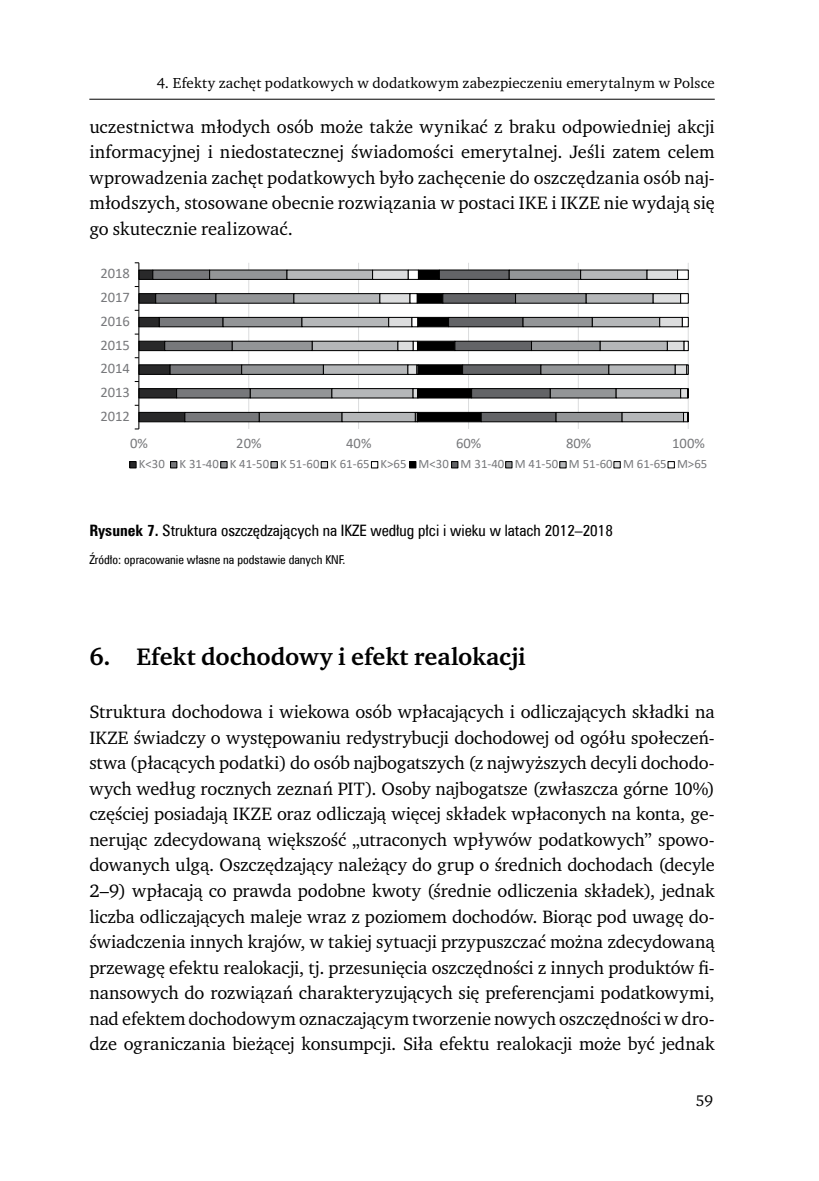
<style>
.page{position:relative;width:819px;height:1181px;background:#fff}
.page>*{position:absolute;margin:0;border:0;box-sizing:border-box;transform-origin:0 0}
.t1{font:700 24.5px "Charter ITC Pro";color:#000}
.t2{font:18.38px/25.6px "Charter ITC Pro";letter-spacing:-.005em;color:#000;text-align:justify}
.t3{font:15.75px "Zurich Cn EU";color:#000}
.t4{font:15.75px "Charter ITC Pro";color:#000}
.t5{font:14.88px "Charter ITC Pro";letter-spacing:.01em;color:#000}
.t6{font:14.53px "Calibri";letter-spacing:-.005em;color:#77787b}
.t7{font:12.78px "Calibri";letter-spacing:.01em;color:#77787b}
.t8{font:12.25px "Zurich Cn EU";color:#000}
.s1{font-weight:700}
</style>
<div class="page">
<hr style="left:89px;top:99px;width:625px;height:1px;background:#000">
<hr style="left:248px;top:263px;width:1px;height:166px;background:#dcddde">
<hr style="left:358px;top:263px;width:1px;height:166px;background:#dcddde">
<hr style="left:468px;top:263px;width:1px;height:166px;background:#dcddde">
<hr style="left:577px;top:263px;width:1px;height:166px;background:#dcddde">
<hr style="left:687px;top:263px;width:1px;height:166px;background:#dcddde">
<hr style="left:138px;top:263px;width:1px;height:166px;background:#000">
<svg style="left:135px;top:269px;width:554px;height:160px"></svg>
<div style="left:130px;top:461px;width:6px;height:7px;background:#29292a"></div>
<div style="left:129px;top:461px;width:8px;height:7px;border:1px solid #000"></div>
<div style="left:170px;top:461px;width:7px;height:7px;background:#77787b"></div>
<div style="left:170px;top:461px;width:7px;height:7px;border:1px solid #000"></div>
<div style="left:221px;top:461px;width:6px;height:7px;background:#939597"></div>
<div style="left:220px;top:461px;width:7px;height:7px;border:1px solid #000"></div>
<div style="left:271px;top:461px;width:6px;height:7px;background:#b5b7b9"></div>
<div style="left:270px;top:461px;width:8px;height:7px;border:1px solid #000"></div>
<div style="left:321px;top:461px;width:6px;height:7px;background:#dcddde"></div>
<div style="left:321px;top:461px;width:7px;height:7px;border:1px solid #000"></div>
<div style="left:371px;top:461px;width:7px;height:7px;border:1px solid #000"></div>
<div style="left:409px;top:461px;width:7px;height:7px;background:#000"></div>
<div style="left:451px;top:461px;width:7px;height:7px;background:#636467"></div>
<div style="left:451px;top:461px;width:7px;height:7px;border:1px solid #000"></div>
<div style="left:505px;top:461px;width:7px;height:7px;background:#939597"></div>
<div style="left:505px;top:461px;width:7px;height:7px;border:1px solid #000"></div>
<div style="left:559px;top:461px;width:7px;height:7px;background:#b5b7b9"></div>
<div style="left:559px;top:461px;width:7px;height:7px;border:1px solid #000"></div>
<div style="left:614px;top:461px;width:6px;height:7px;background:#dcddde"></div>
<div style="left:613px;top:461px;width:7px;height:7px;border:1px solid #000"></div>
<div style="left:667px;top:461px;width:7px;height:7px;border:1px solid #000"></div>
<p class="t5" style="left:157px;top:73px;width:559px">4. Efekty zachęt podatkowych w dodatkowym zabezpieczeniu emerytalnym w Polsce</p>
<p class="t2" style="left:89px;top:113px;width:627px">uczestnictwa młodych osób może także wynikać z braku odpowiedniej akcji informacyjnej i niedostatecznej świadomości emerytalnej. Jeśli zatem celem wprowadzenia zachęt podatkowych było zachęcenie do oszczędzania osób naj&shy;młodszych, stosowane obecnie rozwiązania w postaci IKE i IKZE nie wydają się go skutecznie realizować.</p>
<p class="t6" style="left:100px;top:263px;width:31px">2018</p>
<p class="t6" style="left:100px;top:287px;width:31px">2017</p>
<p class="t6" style="left:100px;top:311px;width:31px">2016</p>
<p class="t6" style="left:100px;top:335px;width:31px">2015</p>
<p class="t6" style="left:100px;top:358px;width:31px">2014</p>
<p class="t6" style="left:100px;top:382px;width:31px">2013</p>
<p class="t6" style="left:100px;top:406px;width:31px">2012</p>
<p class="t6" style="left:130px;top:433px;width:19px">0%</p>
<p class="t6" style="left:236px;top:433px;width:27px">20%</p>
<p class="t6" style="left:346px;top:433px;width:27px">40%</p>
<p class="t6" style="left:456px;top:433px;width:27px">60%</p>
<p class="t6" style="left:566px;top:433px;width:27px">80%</p>
<p class="t6" style="left:672px;top:433px;width:34px">100%</p>
<p class="t7" style="left:139px;top:455px;width:570px">K&lt;30 K 31-40 K 41-50 K 51-60 K 61-65 K&gt;65 M&lt;30 M 31-40 M 41-50 M 51-60 M 61-65 M&gt;65</p>
<p class="t3" style="left:89px;top:521px;width:525px"><span class="s1">Rysunek 7.</span> Struktura oszczędzających na IKZE według płci i wieku w latach 2012–2018</p>
<p class="t8" style="left:89px;top:552px;width:258px">Źródło: opracowanie własne na podstawie danych KNF.</p>
<h1 class="t1" style="left:89px;top:642px;width:438px">6. Efekt dochodowy i efekt realokacji</h1>
<p class="t2" style="left:89px;top:699px;width:627px">Struktura dochodowa i wiekowa osób wpłacających i odliczających składki na IKZE świadczy o występowaniu redystrybucji dochodowej od ogółu społeczeń&shy;stwa (płacących podatki) do osób najbogatszych (z najwyższych decyli dochodo&shy;wych według rocznych zeznań PIT). Osoby najbogatsze (zwłaszcza górne 10%) częściej posiadają IKZE oraz odliczają więcej składek wpłaconych na konta, ge&shy;nerując zdecydowaną większość „utraconych wpływów podatkowych” spowo&shy;dowanych ulgą. Oszczędzający należący do grup o średnich dochodach (decyle 2–9) wpłacają co prawda podobne kwoty (średnie odliczenia składek), jednak liczba odliczających maleje wraz z poziomem dochodów. Biorąc pod uwagę do&shy;świadczenia innych krajów, w takiej sytuacji przypuszczać można zdecydowaną przewagę efektu realokacji, tj. przesunięcia oszczędności z innych produktów fi&shy;nansowych do rozwiązań charakteryzujących się preferencjami podatkowymi, nad efektem dochodowym oznaczającym tworzenie nowych oszczędności w dro&shy;dze ograniczania bieżącej konsumpcji. Siła efektu realokacji może być jednak</p>
<p class="t4" style="left:695px;top:1090px;width:19px">59</p>
</div>
